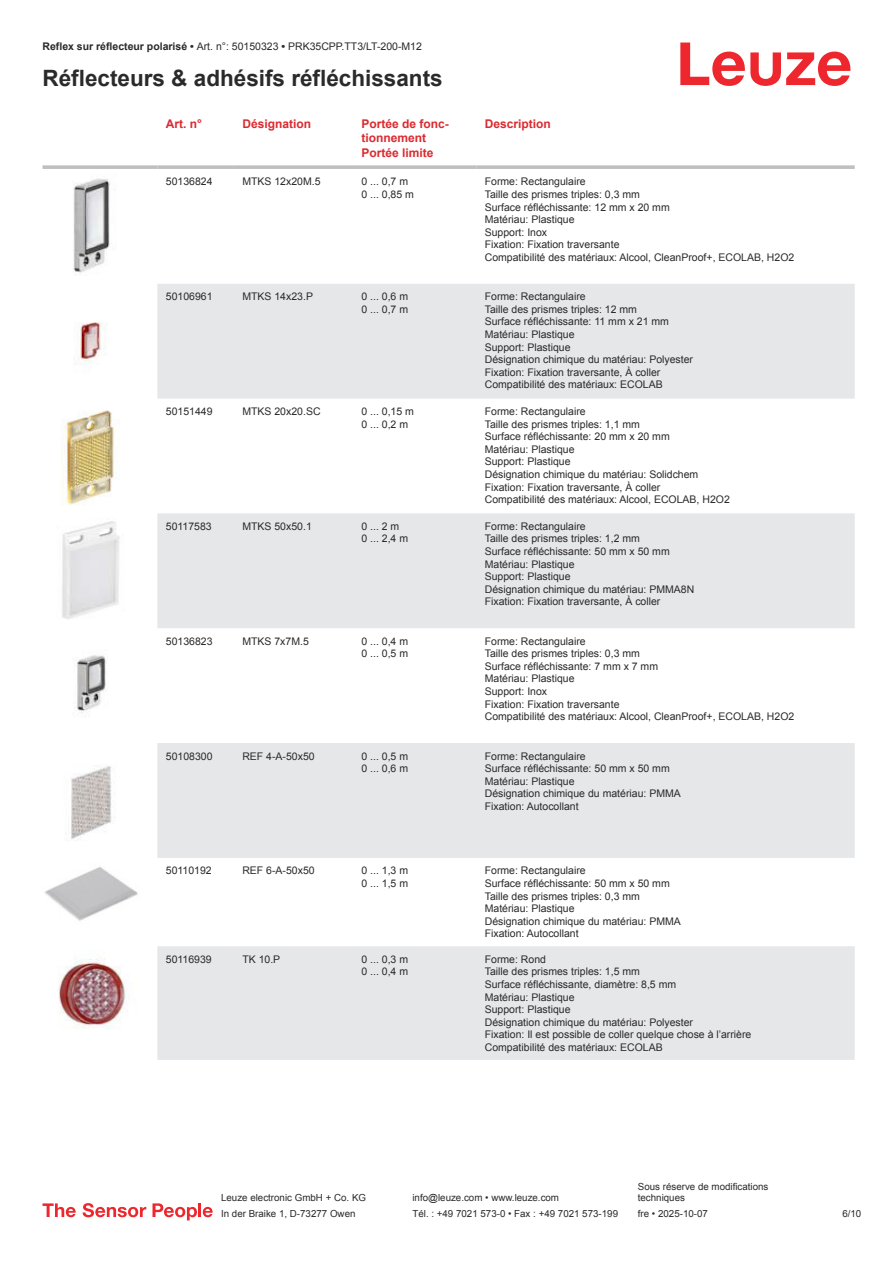
<style>
.page{position:relative;width:893px;height:1263px;background:#fff}
.page>*{position:absolute;margin:0;border:0;box-sizing:border-box;transform-origin:0 0}
.t1{font:700 22.5px "Arial";color:#2b292a}
.t2{font:700 12px/14.4px "Arial";color:#db2a30}
.t3{font:10.5px/12.6px "Arial";color:#2b292a}
.t4{font:9.75px/11.7px "Arial";color:#2b292a}
.s1{font-weight:700}
</style>
<div class="page">
<svg style="left:680px;top:43px;width:170px;height:43px"></svg>
<svg style="left:157px;top:284px;width:698px;height:776px;fill:#e6e7e9"></svg>
<svg style="left:43px;top:165px;width:114px;height:4px"></svg>
<svg style="left:157px;top:165px;width:77px;height:4px"></svg>
<svg style="left:234px;top:165px;width:119px;height:4px"></svg>
<svg style="left:353px;top:165px;width:123px;height:4px"></svg>
<svg style="left:476px;top:165px;width:379px;height:4px;background:#c3c5c7"></svg>
<img style="left:73px;top:178px;width:37px;height:98px">
<img style="left:75px;top:322px;width:33px;height:42px">
<img style="left:61px;top:410px;width:53px;height:96px">
<img style="left:62px;top:521px;width:58px;height:98px">
<img style="left:76px;top:655px;width:31px;height:58px">
<img style="left:71px;top:766px;width:41px;height:74px">
<img style="left:44px;top:867px;width:94px;height:54px">
<img style="left:58px;top:959px;width:69px;height:70px">
<svg style="left:43px;top:1203px;width:33px;height:14px"></svg>
<svg style="left:83px;top:1203px;width:63px;height:14px"></svg>
<svg style="left:153px;top:1203px;width:44px;height:17px"></svg>
<hr style="left:198px;top:1203px;width:3px;height:14px;background:#ed272d">
<svg style="left:203px;top:1207px;width:10px;height:10px"></svg>
<p class="t3" style="left:43px;top:41px;width:381px"><span class="s1">Reflex sur réflecteur polarisé •</span> Art. n°: 50150323 <span class="s1">•</span> PRK35CPP.TT3/LT-200-M12</p>
<h1 class="t1" style="left:43px;top:70px;width:402px">Réflecteurs &amp; adhésifs réfléchissants</h1>
<p class="t2" style="left:166px;top:117px;width:38px">Art. n°</p>
<p class="t2" style="left:242px;top:117px;width:70px">Désignation</p>
<p class="t2" style="left:361px;top:117px;width:89px">Portée de fonc&shy;tionnement<br>Portée limite</p>
<p class="t2" style="left:485px;top:117px;width:68px">Description</p>
<p class="t3" style="left:166px;top:176px;width:48px">50136824</p>
<p class="t3" style="left:242px;top:176px;width:80px">MTKS 12x20M.5</p>
<p class="t3" style="left:361px;top:176px;width:54px">0 ... 0,7 m<br>0 ... 0,85 m</p>
<p class="t3" style="left:485px;top:176px;width:311px">Forme: Rectangulaire<br>Taille des prismes triples: 0,3 mm<br>Surface réfléchissante: 12 mm x 20 mm<br>Matériau: Plastique<br>Support: Inox<br>Fixation: Fixation traversante<br>Compatibilité des matériaux: Alcool, CleanProof+, ECOLAB, H2O2</p>
<p class="t3" style="left:166px;top:291px;width:48px">50106961</p>
<p class="t3" style="left:242px;top:291px;width:72px">MTKS 14x23.P</p>
<p class="t3" style="left:361px;top:291px;width:48px">0 ... 0,6 m<br>0 ... 0,7 m</p>
<p class="t3" style="left:485px;top:291px;width:210px">Forme: Rectangulaire<br>Taille des prismes triples: 12 mm<br>Surface réfléchissante: 11 mm x 21 mm<br>Matériau: Plastique<br>Support: Plastique<br>Désignation chimique du matériau: Polyester<br>Fixation: Fixation traversante, À coller<br>Compatibilité des matériaux: ECOLAB</p>
<p class="t3" style="left:166px;top:406px;width:48px">50151449</p>
<p class="t3" style="left:242px;top:406px;width:80px">MTKS 20x20.SC</p>
<p class="t3" style="left:361px;top:406px;width:54px">0 ... 0,15 m<br>0 ... 0,2 m</p>
<p class="t3" style="left:485px;top:406px;width:247px">Forme: Rectangulaire<br>Taille des prismes triples: 1,1 mm<br>Surface réfléchissante: 20 mm x 20 mm<br>Matériau: Plastique<br>Support: Plastique<br>Désignation chimique du matériau: Solidchem Fixation: Fixation traversante, À coller<br>Compatibilité des matériaux: Alcool, ECOLAB, H2O2</p>
<p class="t3" style="left:166px;top:521px;width:47px">50117583</p>
<p class="t3" style="left:242px;top:521px;width:71px">MTKS 50x50.1</p>
<p class="t3" style="left:361px;top:521px;width:48px">0 ... 2 m<br>0 ... 2,4 m</p>
<p class="t3" style="left:485px;top:521px;width:211px">Forme: Rectangulaire<br>Taille des prismes triples: 1,2 mm<br>Surface réfléchissante: 50 mm x 50 mm<br>Matériau: Plastique<br>Support: Plastique<br>Désignation chimique du matériau: PMMA8N<br>Fixation: Fixation traversante, À coller</p>
<p class="t3" style="left:166px;top:636px;width:48px">50136823</p>
<p class="t3" style="left:242px;top:636px;width:68px">MTKS 7x7M.5</p>
<p class="t3" style="left:361px;top:636px;width:48px">0 ... 0,4 m<br>0 ... 0,5 m</p>
<p class="t3" style="left:485px;top:636px;width:311px">Forme: Rectangulaire<br>Taille des prismes triples: 0,3 mm<br>Surface réfléchissante: 7 mm x 7 mm<br>Matériau: Plastique<br>Support: Inox<br>Fixation: Fixation traversante<br>Compatibilité des matériaux: Alcool, CleanProof+, ECOLAB, H2O2</p>
<p class="t3" style="left:166px;top:750px;width:48px">50108300</p>
<p class="t3" style="left:242px;top:750px;width:74px">REF 4-A-50x50</p>
<p class="t3" style="left:361px;top:750px;width:48px">0 ... 0,5 m<br>0 ... 0,6 m</p>
<p class="t3" style="left:485px;top:750px;width:198px">Forme: Rectangulaire<br>Surface réfléchissante: 50 mm x 50 mm<br>Matériau: Plastique<br>Désignation chimique du matériau: PMMA<br>Fixation: Autocollant</p>
<p class="t3" style="left:166px;top:865px;width:47px">50110192</p>
<p class="t3" style="left:242px;top:865px;width:74px">REF 6-A-50x50</p>
<p class="t3" style="left:361px;top:865px;width:48px">0 ... 1,3 m<br>0 ... 1,5 m</p>
<p class="t3" style="left:485px;top:865px;width:198px">Forme: Rectangulaire<br>Surface réfléchissante: 50 mm x 50 mm<br>Taille des prismes triples: 0,3 mm<br>Matériau: Plastique<br>Désignation chimique du matériau: PMMA<br>Fixation: Autocollant</p>
<p class="t3" style="left:166px;top:954px;width:47px">50116939</p>
<p class="t3" style="left:242px;top:954px;width:39px">TK 10.P</p>
<p class="t3" style="left:361px;top:954px;width:48px">0 ... 0,3 m<br>0 ... 0,4 m</p>
<p class="t3" style="left:485px;top:954px;width:268px">Forme: Rond<br>Taille des prismes triples: 1,5 mm<br>Surface réfléchissante, diamètre: 8,5 mm<br>Matériau: Plastique<br>Support: Plastique<br>Désignation chimique du matériau: Polyester<br>Fixation: Il est possible de coller quelque chose à l’arrière Compatibilité des matériaux: ECOLAB</p>
<p class="t4" style="left:221px;top:1193px;width:146px">Leuze electronic GmbH + Co. KG</p>
<p class="t4" style="left:412px;top:1193px;width:148px">info@leuze.com • www.leuze.com</p>
<p class="t4" style="left:638px;top:1181px;width:132px">Sous réserve de modifications techniques</p>
<p class="t4" style="left:221px;top:1209px;width:136px">In der Braike 1, D-73277 Owen</p>
<p class="t4" style="left:412px;top:1209px;width:207px">Tél. : +49 7021 573-0 • Fax : +49 7021 573-199</p>
<p class="t4" style="left:638px;top:1209px;width:72px">fre • 2025-10-07</p>
<p class="t4" style="left:842px;top:1209px;width:20px">6 /10</p>
</div>
